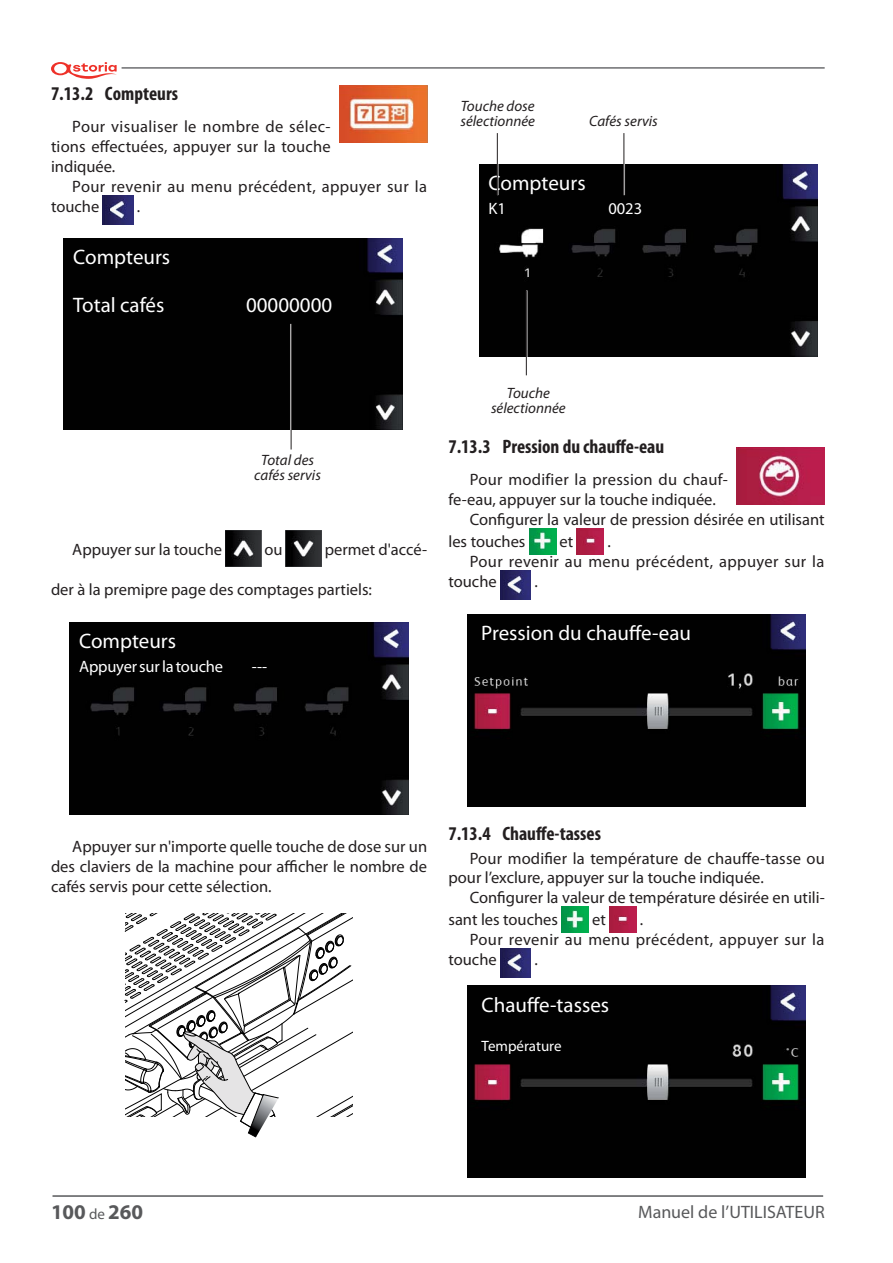
<style>
.page{position:relative;width:893px;height:1263px;background:#fff}
.page>*{position:absolute;margin:0;border:0;box-sizing:border-box;transform-origin:0 0}
.t1{font:21px "Myriad Pro";color:#fff}
.t2{font:700 21px "Myriad Pro";color:#58595b}
.t3{font:700 condensed 19.5px "Myriad Pro";color:#231f20}
.t4{font:18px "Myriad Pro";color:#58595b}
.t5{font:16.5px/19.8px "Myriad Pro";color:#231f20}
.t6{font:16.5px/19.8px "Myriad Pro";letter-spacing:.025em;color:#231f20}
.t7{font:16.5px "Myriad Pro";letter-spacing:.02em;color:#231f20}
.t8{font:16.5px "Myriad Pro";letter-spacing:-.01em;color:#fff}
.t9{font:italic 15px/15px "Myriad Pro";color:#231f20;text-align:center}
.t10{font:15px "Myriad Pro";color:#fff}
.s1{font-weight:400;font-size:15px}
</style>
<div class="page">
<svg style="left:51px;top:62px;width:66px;height:17px"></svg>
<hr style="left:122px;top:67px;width:703px;height:2px;background:#6d6e70">
<hr style="left:53px;top:1195px;width:770px;height:2px;background:#58595b">
<img style="left:529px;top:528px;width:27px;height:26px">
<img style="left:577px;top:528px;width:27px;height:26px">
<img style="left:500px;top:570px;width:31px;height:29px">
<img style="left:561px;top:906px;width:28px;height:27px">
<img style="left:609px;top:906px;width:27px;height:27px">
<img style="left:500px;top:949px;width:31px;height:29px">
<img style="left:737px;top:447px;width:88px;height:57px">
<img style="left:467px;top:614px;width:339px;height:192px">
<img style="left:103px;top:195px;width:30px;height:29px">
<img style="left:225px;top:530px;width:36px;height:36px">
<img style="left:286px;top:530px;width:36px;height:36px">
<img style="left:339px;top:85px;width:88px;height:58px">
<div style="left:64px;top:238px;width:338px;height:192px;background:#010101"></div>
<hr style="left:290px;top:324px;width:1px;height:126px;background:#fff">
<hr style="left:291px;top:324px;width:1px;height:126px;background:#231f20">
<img style="left:70px;top:622px;width:338px;height:192px">
<svg style="left:125px;top:913px;width:228px;height:225px"></svg>
<img style="left:479px;top:164px;width:339px;height:192px">
<hr style="left:497px;top:133px;width:1px;height:62px;background:#231f20">
<hr style="left:526px;top:290px;width:1px;height:85px;background:#231f20">
<hr style="left:623px;top:133px;width:2px;height:62px;background:#fff">
<hr style="left:623px;top:133px;width:1px;height:62px;background:#231f20">
<img style="left:467px;top:986px;width:339px;height:192px">
<p class="t3" style="left:51px;top:86px;width:129px">7.13.2 Compteurs</p>
<p class="t5" style="left:51px;top:118px;width:281px;text-align:justify;text-indent:21px">Pour visualiser le nombre de sélec&shy;tions effectuées, appuyer sur la touche indiquée.</p>
<p class="t6" style="left:51px;top:177px;width:377px;text-indent:21px">Pour revenir au menu précédent, appuyer sur la touche</p>
<p class="t5" style="left:137px;top:197px;width:5px">.</p>
<p class="t1" style="left:73px;top:249px;width:98px">Compteurs</p>
<p class="t1" style="left:73px;top:297px;width:93px">Total cafés</p>
<p class="t1" style="left:246px;top:297px;width:88px">00000000</p>
<p class="t9" style="left:460px;top:99px;width:76px;text-align:left">Touche dose sélectionnée</p>
<p class="t9" style="left:589px;top:114px;width:70px">Cafés servis</p>
<p class="t1" style="left:489px;top:175px;width:98px">Compteurs</p>
<p class="t8" style="left:489px;top:202px;width:19px">K1</p>
<p class="t8" style="left:608px;top:202px;width:35px">0023</p>
<p class="t9" style="left:254px;top:453px;width:68px">Total des cafés servis</p>
<p class="t5" style="left:72px;top:541px;width:151px">Appuyer sur la touche</p>
<p class="t5" style="left:264px;top:541px;width:20px">ou</p>
<p class="t5" style="left:325px;top:541px;width:104px">permet d'accé-</p>
<p class="t5" style="left:51px;top:581px;width:322px">der à la premipre page des comptages partiels:</p>
<p class="t1" style="left:79px;top:633px;width:98px">Compteurs</p>
<p class="t8" style="left:79px;top:660px;width:145px">Appuyer sur la touche</p>
<p class="t8" style="left:252px;top:660px;width:17px">---</p>
<p class="t9" style="left:491px;top:386px;width:76px">Touche sélectionnée</p>
<p class="t3" style="left:448px;top:439px;width:217px">7.13.3 Pression du chauffe-eau</p>
<p class="t7" style="left:470px;top:473px;width:260px">Pour modifier la pression du chauf-</p>
<p class="t5" style="left:448px;top:491px;width:269px">fe-eau, appuyer sur la touche indiquée.</p>
<p class="t5" style="left:470px;top:510px;width:356px">Configurer la valeur de pression désirée en utilisant</p>
<p class="t5" style="left:448px;top:533px;width:79px">les touches</p>
<p class="t5" style="left:559px;top:533px;width:15px">et</p>
<p class="t5" style="left:607px;top:533px;width:5px">.</p>
<p class="t6" style="left:470px;top:552px;width:356px">Pour revenir au menu précédent, appuyer sur la</p>
<p class="t5" style="left:448px;top:572px;width:50px">touche</p>
<p class="t5" style="left:534px;top:572px;width:5px">.</p>
<p class="t1" style="left:481px;top:625px;width:211px">Pression du chauffe-eau</p>
<p class="t5" style="left:51px;top:838px;width:378px;text-align:justify;text-indent:21px">Appuyer sur n'importe quelle touche de dose sur un des claviers de la machine pour afficher le nombre de cafés servis pour cette sélection.</p>
<p class="t3" style="left:448px;top:826px;width:154px">7.13.4 Chauffe-tasses</p>
<p class="t5" style="left:448px;top:849px;width:378px;text-indent:21px">Pour modifier la température de chauffe-tasse ou pour l’exclure, appuyer sur la touche indiquée.</p>
<p class="t5" style="left:448px;top:888px;width:378px;line-height:22.2px;text-indent:21px">Configurer la valeur de température désirée en utili&shy;sant les touches</p>
<p class="t5" style="left:592px;top:911px;width:15px">et</p>
<p class="t5" style="left:640px;top:911px;width:5px">.</p>
<p class="t6" style="left:470px;top:931px;width:356px">Pour revenir au menu précédent, appuyer sur la</p>
<p class="t5" style="left:448px;top:951px;width:50px">touche</p>
<p class="t5" style="left:534px;top:951px;width:5px">.</p>
<p class="t1" style="left:482px;top:997px;width:129px">Chauffe-tasses</p>
<p class="t10" style="left:482px;top:1040px;width:81px">Température</p>
<p class="t2" style="left:51px;top:1204px;width:94px">100 <span class="s1">de</span> 260</p>
<p class="t4" style="left:638px;top:1205px;width:188px">Manuel de l’UTILISATEUR</p>
</div>
